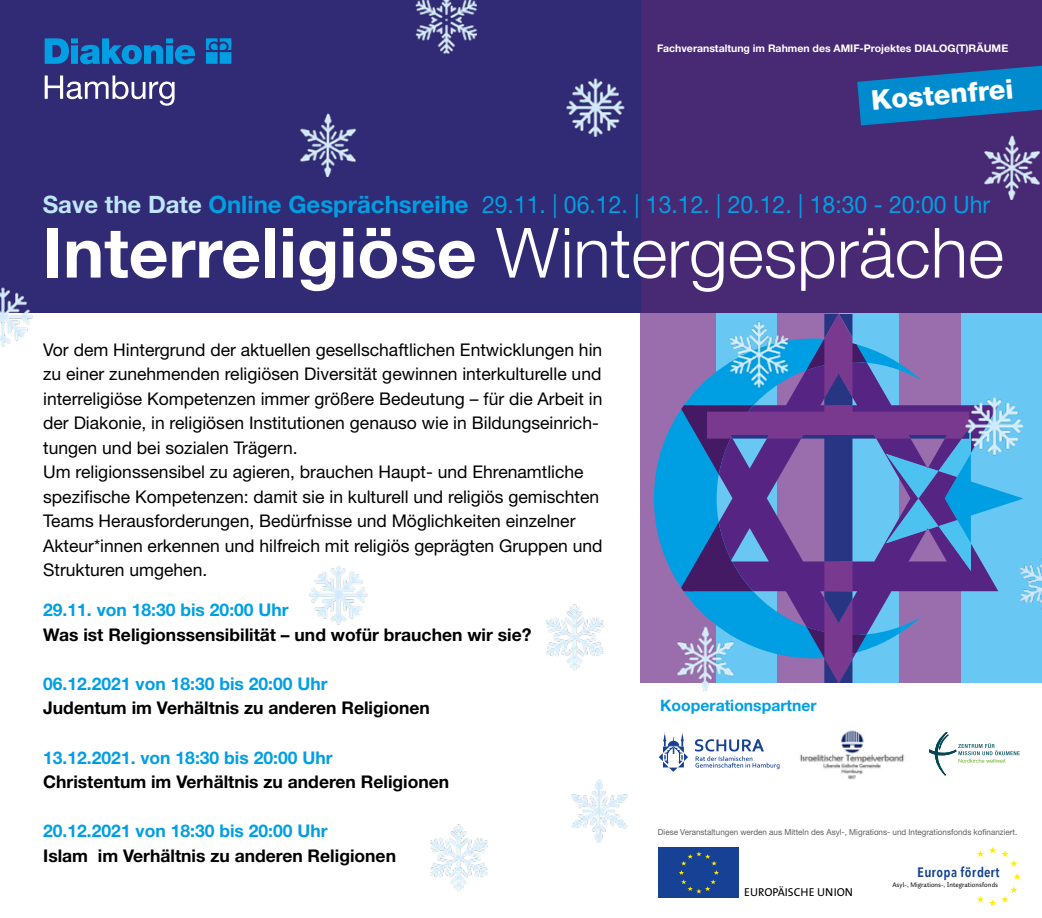
<style>
.page{position:relative;width:1042px;height:918px;background:#fff}
.page>*{position:absolute;margin:0;border:0;box-sizing:border-box;transform-origin:0 0}
.t1{font:300 69.3px "Helvetica Neue LT Pro";color:#fff}
.t2{font:800 27.3px "Helvetica Neue LT Pro";color:#fff}
.t3{font:23.97px "Helvetica Neue LT Pro";color:#009fe3;scale:.96 1}
.t4{font:17.5px/24.5px "Helvetica Neue LT Pro";color:#000}
.t5{font:700 17.5px "Helvetica Neue LT Pro";color:#000}
.t6{font:700 17.5px "Helvetica Neue LT Pro";color:#009fe3}
.t7{font:700 15.75px "Helvetica Neue LT Pro";color:#009fe3}
.t8{font:600 13.65px "Avenir Next Condensed";letter-spacing:.035em;color:#164194;scale:1.15 1}
.t9{font:11.55px "The Sans";color:#000}
.t10{font:700 10.5px "Helvetica Neue LT Pro";color:#fff}
.t11{font:8.22px "Helvetica Neue LT Pro";color:#5f5e5e}
.t12{font:6.83px "Auto 2";color:#000}
.s1{font-weight:700;color:#bfe5fa}
.s2{font-weight:700}
.s3{font-family:"Adobe Garamond Pro"}
</style>
<div class="page">
<svg style="left:929px;top:733px;width:91px;height:42px"></svg>
<svg style="left:659px;top:732px;width:29px;height:40px"></svg>
<svg style="left:695px;top:739px;width:84px;height:30px"></svg>
<div style="left:0;top:0;width:680px;height:313px;background:#312a74"></div>
<div style="left:641px;top:0;width:401px;height:674px;background:#482974"></div>
<svg style="left:45px;top:75px;width:130px;height:31px"></svg>
<svg style="left:45px;top:38px;width:186px;height:26px"></svg>
<div style="left:659px;top:846px;width:80px;height:51px;background:#164194"></div>
<svg style="left:679px;top:851px;width:40px;height:42px"></svg>
<svg style="left:977px;top:886px;width:41px;height:20px"></svg>
<svg style="left:1013px;top:873px;width:8px;height:7px"></svg>
<svg style="left:977px;top:847px;width:41px;height:19px"></svg>
<div style="left:961px;top:314px;width:81px;height:369px;background:#69c8f3"></div>
<div style="left:640px;top:314px;width:75px;height:369px;background:#9a6ead"></div>
<svg style="left:969px;top:571px;width:29px;height:21px"></svg>
<svg style="left:654px;top:410px;width:27px;height:177px;fill:#009fe3"></svg>
<svg style="left:681px;top:379px;width:26px;height:239px;background:#207cc0"></svg>
<svg style="left:707px;top:314px;width:262px;height:369px"></svg>
<svg style="left:886px;top:426px;width:137px;height:145px"></svg>
<img style="left:800px;top:730px;width:104px;height:50px">
<svg style="left:857px;top:66px;width:185px;height:59px"></svg>
<img style="left:415px;top:0;width:61px;height:54px">
<img style="left:0;top:287px;width:33px;height:60px">
<img style="left:309px;top:566px;width:59px;height:59px">
<img style="left:958px;top:388px;width:66px;height:72px">
<img style="left:566px;top:78px;width:59px;height:59px">
<img style="left:430px;top:824px;width:58px;height:68px">
<img style="left:546px;top:604px;width:58px;height:67px">
<img style="left:1021px;top:549px;width:21px;height:61px">
<img style="left:730px;top:320px;width:62px;height:80px">
<img style="left:984px;top:135px;width:57px;height:64px">
<img style="left:677px;top:622px;width:62px;height:68px">
<img style="left:300px;top:113px;width:56px;height:64px">
<img style="left:571px;top:779px;width:57px;height:63px">
<p class="t10" style="left:657px;top:42px;width:353px">Fachveranstaltung im Rahmen des AMIF-Projektes DIALOG(T)RÄUME</p>
<p class="t2" style="left:870px;top:84px;width:144px;rotate:-5deg">Kostenfrei</p>
<p class="t3" style="left:43px;top:190px;width:988px"><span class="s1">Save the Date</span> <span class="s2">Online Gesprächsreihe</span> 29.11. | 06.12. | 13.12. | 20.12. | 18:30 - 20:00 Uhr</p>
<p class="t1" style="left:43px;top:210px;width:963px"><span class="s2">Interreligiöse</span> Wintergespräche</p>
<p class="t4" style="left:43px;top:337px;width:561px">Vor dem Hintergrund der aktuellen gesellschaftlichen Entwicklungen hin zu einer zunehmenden religiösen Diversität gewinnen interkulturelle und interreligiöse Kompetenzen immer größere Bedeutung – für die Arbeit in der Diakonie, in religiösen Institutionen genauso wie in Bildungseinrich&shy;tungen und bei sozialen Trägern.</p>
<p class="t4" style="left:43px;top:459px;width:561px">Um religionssensibel zu agieren, brauchen Haupt- und Ehrenamtliche spezifische Kompetenzen: damit sie in kulturell und religiös gemischten Teams Herausforderungen, Bedürfnisse und Möglichkeiten einzelner Akteur*innen erkennen und hilfreich mit religiös geprägten Gruppen und Strukturen umgehen.</p>
<p class="t6" style="left:43px;top:599px;width:247px">29.11. von 18:30 bis 20:00 Uhr</p>
<p class="t5" style="left:43px;top:623px;width:490px">Was ist Religionssensibilität – und wofür brauchen wir sie?</p>
<p class="t6" style="left:43px;top:672px;width:286px">06.12.2021 von 18:30 bis 20:00 Uhr</p>
<p class="t5" style="left:43px;top:697px;width:388px">Judentum im Verhältnis zu anderen Religionen</p>
<p class="t6" style="left:43px;top:746px;width:291px">13.12.2021. von 18:30 bis 20:00 Uhr</p>
<p class="t5" style="left:43px;top:770px;width:407px">Christentum im Verhältnis zu anderen Religionen</p>
<p class="t6" style="left:43px;top:819px;width:286px">20.12.2021 von 18:30 bis 20:00 Uhr</p>
<p class="t5" style="left:43px;top:844px;width:354px">Islam im Verhältnis zu anderen Religionen</p>
<p class="t7" style="left:660px;top:695px;width:158px">Kooperationspartner</p>
<p class="t11" style="left:658px;top:826px;width:361px">Diese Veranstaltungen werden aus Mitteln des Asyl-, Migrations- und Integrationsfonds kofinanziert.</p>
<p class="t9" style="left:744px;top:882px;width:110px">EUROPÄISCHE UNION</p>
<p class="t8" style="left:917px;top:860px;width:73px">Europa fördert</p>
<p class="t12" style="left:892px;top:880px;width:107px">Asyl-<span class="s3">,</span> Migrations-<span class="s3">,</span> Integrationsfonds</p>
</div>
